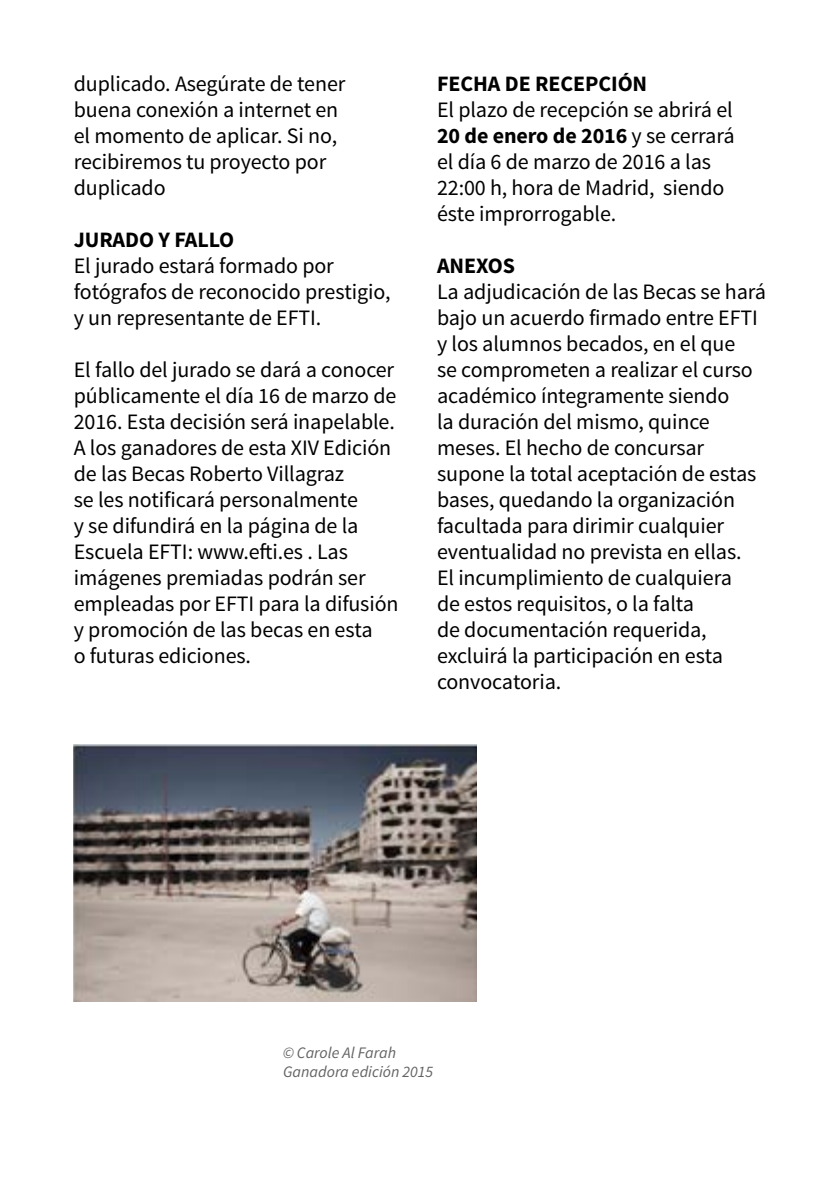
<style>
.page{position:relative;width:840px;height:1191px;background:#fff}
.page>*{position:absolute;margin:0;border:0;box-sizing:border-box;transform-origin:0 0}
.t1{font:22px/26px "Source Sans Pro";letter-spacing:-.005em;color:#000}
.t2{font:700 22px "Source Sans Pro";letter-spacing:-.005em;color:#000}
.t3{font:italic 16px/19.2px "Source Sans Pro";color:#646363}
.s1{font-weight:700}
</style>
<div class="page">
<img style="left:74px;top:744px;width:402px;height:257px">
<p class="t1" style="left:74px;top:71px;width:273px">duplicado. Asegúrate de tener buena conexión a internet en el momento de aplicar. Si no, recibiremos tu proyecto por duplicado</p>
<p class="t2" style="left:74px;top:225px;width:162px">JURADO Y FALLO</p>
<p class="t1" style="left:74px;top:253px;width:318px">El jurado estará formado por fotógrafos de reconocido prestigio, y un representante de EFTI.</p>
<p class="t1" style="left:74px;top:357px;width:326px">El fallo del jurado se dará a conocer públicamente el día 16 de marzo de<br>2016. Esta decisión será inapelable.<br>A los ganadores de esta XIV Edición de las Becas Roberto Villagraz<br>se les notificará personalmente<br>y se difundirá en la página de la<br>Escuela EFTI: www.efti.es . Las imágenes premiadas podrán ser empleadas por EFTI para la difusión y promoción de las becas en esta<br>o futuras ediciones.</p>
<p class="t2" style="left:437px;top:69px;width:212px">FECHA DE RECEPCIÓN</p>
<p class="t1" style="left:437px;top:97px;width:299px">El plazo de recepción se abrirá el<br><span class="s1">20 de enero de 2016</span> y se cerrará el día 6 de marzo de 2016 a las<br>22:00 h, hora de Madrid, siendo éste improrrogable.</p>
<p class="t2" style="left:437px;top:251px;width:79px">ANEXOS</p>
<p class="t1" style="left:437px;top:279px;width:330px">La adjudicación de las Becas se hará bajo un acuerdo firmado entre EFTI y los alumnos becados, en el que<br>se comprometen a realizar el curso académico íntegramente siendo<br>la duración del mismo, quince meses. El hecho de concursar supone la total aceptación de estas bases, quedando la organización facultada para dirimir cualquier eventualidad no prevista en ellas.<br>El incumplimiento de cualquiera<br>de estos requisitos, o la falta<br>de documentación requerida, excluirá la participación en esta convocatoria.</p>
<p class="t3" style="left:283px;top:1043px;width:151px">© Carole Al Farah<br>Ganadora edición 2015</p>
</div>
